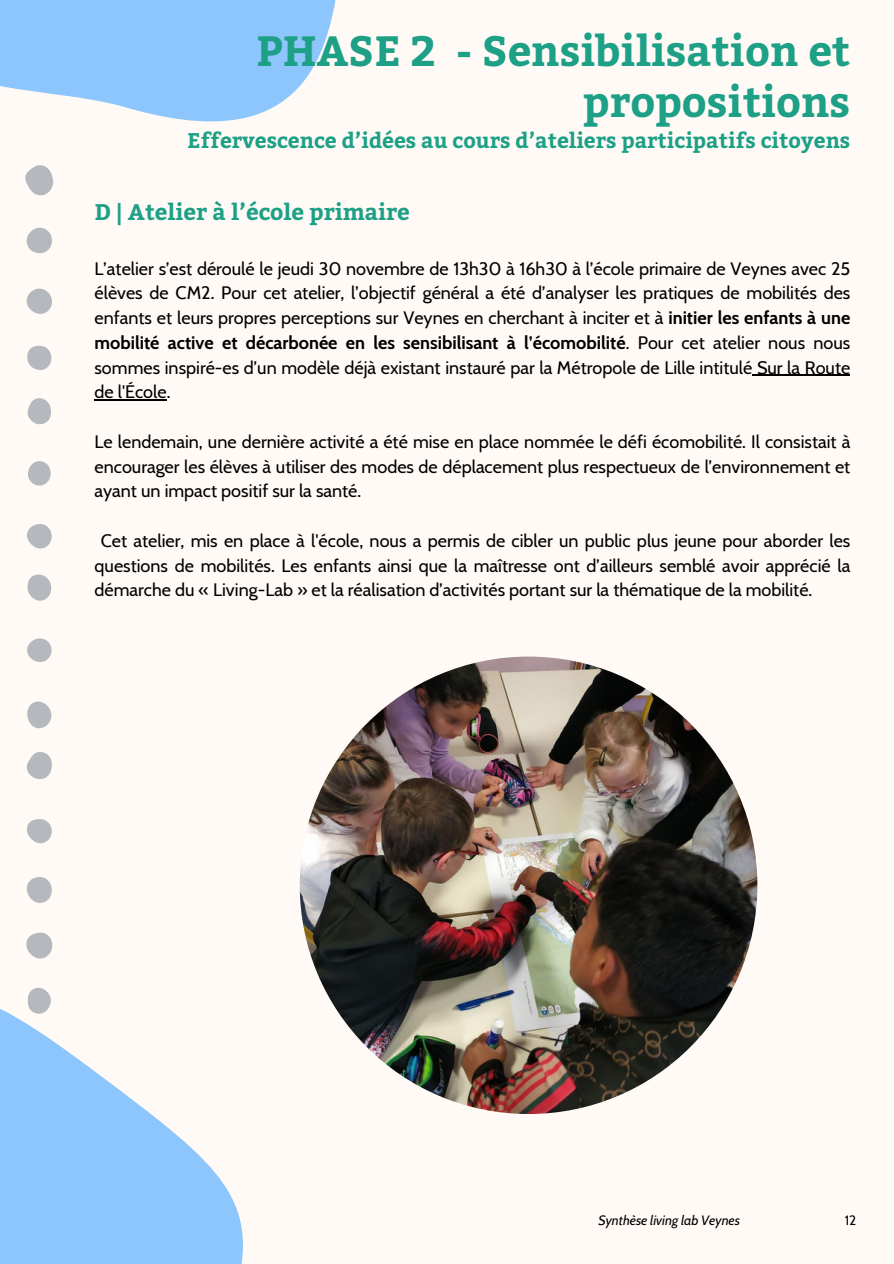
<style>
.page{position:relative;width:894px;height:1264px;background:#fff}
.page>*{position:absolute;margin:0;border:0;box-sizing:border-box;transform-origin:0 0}
.t1{font:700 42.15px/51.8px "Bitter";color:#1da086;text-align:right}
.t2{font:700 22.5px "Bitter";color:#1da086}
.t3{font:700 21.15px "Bitter";color:#1da086}
.t4{font:18px/24.8px "Cabin";color:#000;text-align:justify}
.t5{font:italic 13.5px "Cabin";color:#000}
.t6{font:13.5px "Cabin";color:#000}
.s1{font-weight:700}
</style>
<div class="page">
<div style="left:0;top:0;width:893px;height:1263px;background:#fffaf6"></div>
<svg style="left:0;top:1009px;width:243px;height:254px;fill:#8cc6fc"></svg>
<svg style="left:0;top:0;width:336px;height:122px;fill:#8cc6fc"></svg>
<svg style="left:25px;top:165px;width:28px;height:31px"></svg>
<svg style="left:27px;top:752px;width:25px;height:27px"></svg>
<div style="left:26px;top:932px;width:26px;height:26px;background:#b5b9be;border-radius:50%"></div>
<div style="left:27px;top:877px;width:25px;height:26px;background:#b5b9be;border-radius:12px"></div>
<div style="left:27px;top:227px;width:25px;height:26px;background:#b5b9be;border-radius:50%"></div>
<svg style="left:27px;top:701px;width:24px;height:27px"></svg>
<svg style="left:27px;top:288px;width:25px;height:26px"></svg>
<div style="left:27px;top:574px;width:24px;height:27px;background:#b5b9be;border-radius:50%"></div>
<svg style="left:27px;top:398px;width:24px;height:27px"></svg>
<svg style="left:27px;top:819px;width:25px;height:24px"></svg>
<svg style="left:27px;top:987px;width:24px;height:27px"></svg>
<div style="left:27px;top:524px;width:25px;height:24px;background:#b5b9be;border-radius:50%"></div>
<svg style="left:27px;top:345px;width:24px;height:25px"></svg>
<svg style="left:27px;top:638px;width:25px;height:24px"></svg>
<div style="left:28px;top:461px;width:23px;height:24px;background:#b5b9be;border-radius:50%"></div>
<hr style="left:752px;top:375px;width:98px;height:1px;background:#000">
<hr style="left:94px;top:399px;width:73px;height:1px;background:#000">
<img style="left:300px;top:656px;width:457px;height:457px;border-radius:50%">
<h1 class="t1" style="left:256px;top:23px;width:595px">PHASE 2 - Sensibilisation et propositions</h1>
<p class="t3" style="left:187px;top:125px;width:664px">Effervescence d’idées au cours d’ateliers participatifs citoyens</p>
<p class="t2" style="left:94px;top:196px;width:317px">D | Atelier à l’école primaire</p>
<p class="t4" style="left:94px;top:256px;width:757px">L’atelier s’est déroulé le jeudi 30 novembre de 13h30 à 16h30 à l’école primaire de Veynes avec 25 élèves de CM2. Pour cet atelier, l’objectif général a été d’analyser les pratiques de mobilités des enfants et leurs propres perceptions sur Veynes en cherchant à inciter et à <span class="s1">initier les enfants à une mobilité active et décarbonée en les sensibilisant à l’écomobilité</span>. Pour cet atelier nous nous sommes inspiré-es d’un modèle déjà existant instauré par la Métropole de Lille intitulé Sur la Route de l'École.</p>
<p class="t4" style="left:94px;top:429px;width:757px">Le lendemain, une dernière activité a été mise en place nommée le défi écomobilité. Il consistait à encourager les élèves à utiliser des modes de déplacement plus respectueux de l’environnement et ayant un impact positif sur la santé.</p>
<p class="t4" style="left:94px;top:528px;width:757px;text-indent:6px">Cet atelier, mis en place à l'école, nous a permis de cibler un public plus jeune pour aborder les questions de mobilités. Les enfants ainsi que la maîtresse ont d’ailleurs semblé avoir apprécié la démarche du « Living-Lab » et la réalisation d’activités portant sur la thématique de la mobilité.</p>
<p class="t5" style="left:598px;top:1212px;width:143px">Synthèse living lab Veynes</p>
<p class="t6" style="left:844px;top:1212px;width:13px">12</p>
</div>
